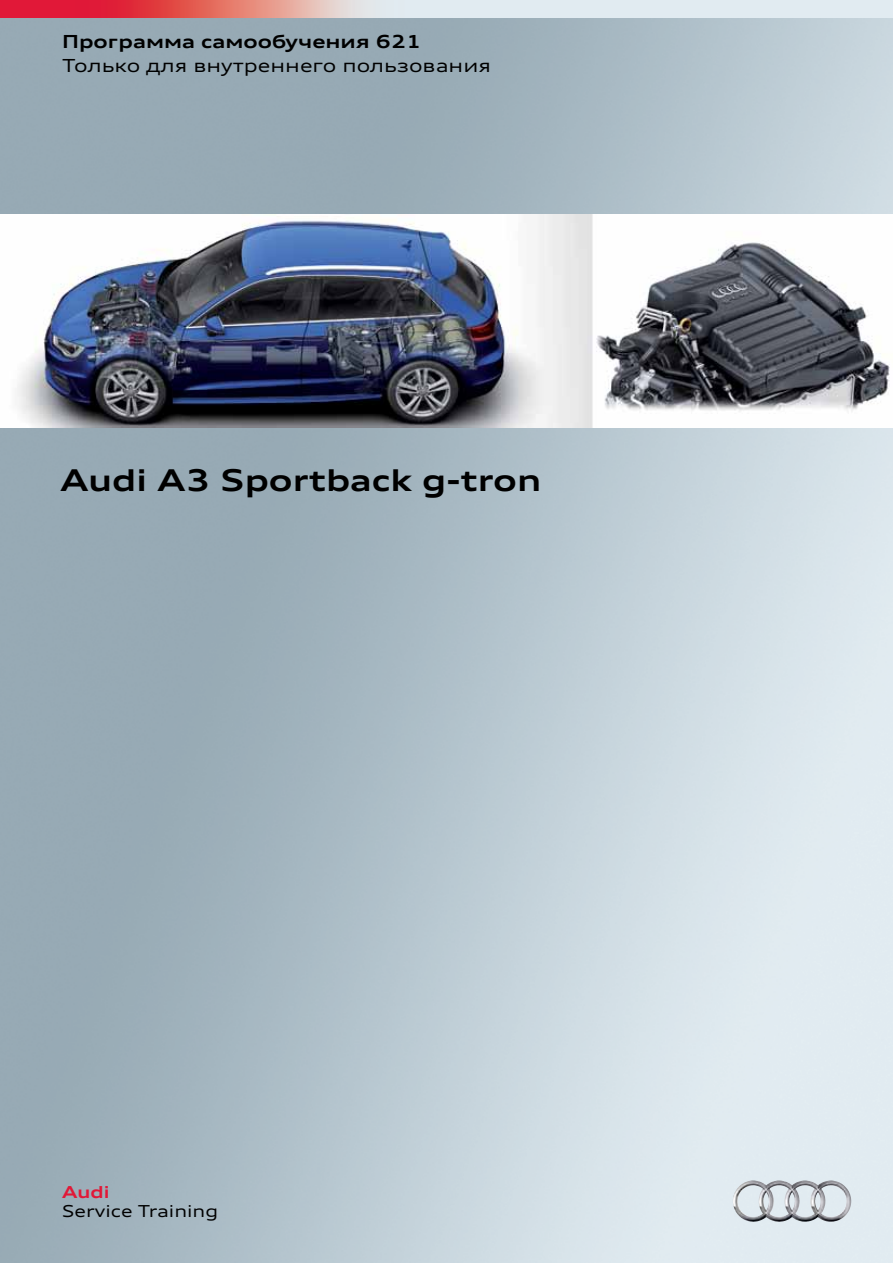
<style>
.page{position:relative;width:893px;height:1263px;background:#fff}
.page>*{position:absolute;margin:0;border:0;box-sizing:border-box;transform-origin:0 0}
.t1{font:700 expanded 30px "Audi Type";color:#000}
.t2{font:expanded 18px "Audi Type";color:#000}
.t3{font:700 expanded 18px "Audi Type";color:#000}
.t4{font:expanded 16.5px "Audi Type";color:#000}
.t5{font:700 expanded 16.5px "Audi Type";color:#e11837}
</style>
<div class="page">
<img style="left:0;top:17px;width:893px;height:1246px">
<img style="left:767px;top:1180px;width:62px;height:5px">
<img style="left:0;top:0;width:893px;height:17px">
<img style="left:0;top:215px;width:893px;height:212px">
<p class="t3" style="left:62px;top:30px;width:361px">Программа самообучения 621</p>
<p class="t2" style="left:62px;top:54px;width:430px">Только для внутреннего пользования</p>
<h1 class="t1" style="left:61px;top:461px;width:482px">Audi A3 Sportback g-tron</h1>
<p class="t5" style="left:62px;top:1181px;width:49px">Audi</p>
<p class="t4" style="left:62px;top:1200px;width:158px">Service Training</p>
</div>
